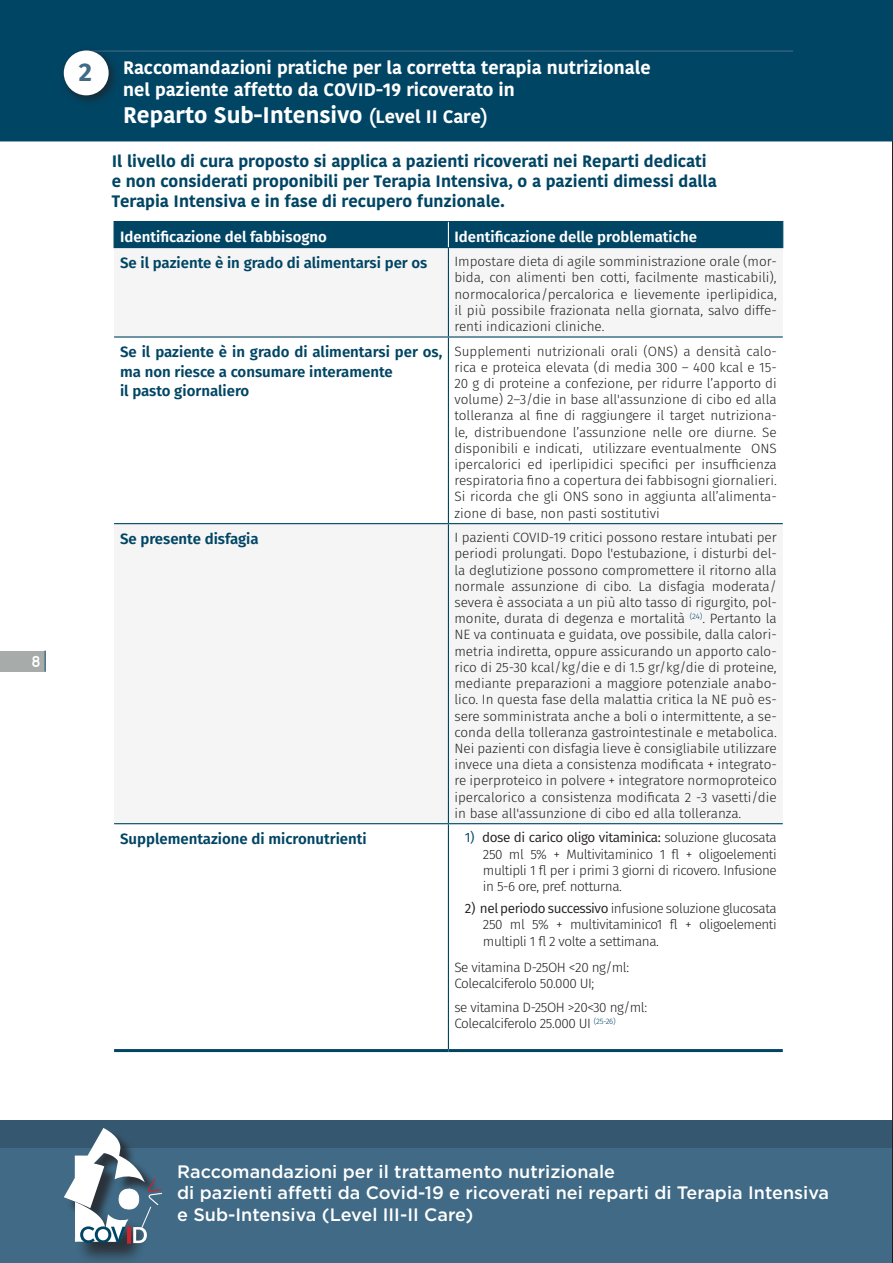
<style>
.page{position:relative;width:893px;height:1263px;background:#fff}
.page>*{position:absolute;margin:0;border:0;box-sizing:border-box;transform-origin:0 0}
.t1{font:700 25.5px "Fira Sans";color:#406a85}
.t2{font:700 22.5px "Kohinoor Devanagari";color:#fff}
.t3{font:500 18px/21.6px "Gotham";color:#fff}
.t4{font:700 18px/21.6px "Kohinoor Devanagari";color:#fff}
.t5{font:700 16.5px/19.8px "Kohinoor Devanagari";color:#004564}
.t6{font:600 15px/19.5px "Fira Sans";color:#004564}
.t7{font:600 15px "Fira Sans";color:#fff}
.t8{font:15px "ADAM.CGPRO";color:#fff}
.t9{font:300 13.5px/16.2px "Fira Sans";letter-spacing:-.03em;color:#231f20;text-align:justify}
.s1{font-size:18px}
.s2{font-weight:400;color:#004564}
.s3{font-weight:400}
</style>
<div class="page">
<div style="left:0;top:1121px;width:893px;height:142px;background:linear-gradient(to bottom,#395e77,#436f8a)"></div>
<div style="left:0;top:651px;width:45px;height:20px;background:#a7aba9"></div>
<hr style="left:44px;top:651px;width:2px;height:20px;background:#4e7286">
<div style="left:76px;top:1204px;width:74px;height:59px;background:#231f20;opacity:.75"></div>
<svg style="left:64px;top:1128px;width:99px;height:115px"></svg>
<hr style="left:892px;top:0;width:1px;height:1263px;background:#004564">
<svg style="left:114px;top:248px;width:669px;height:575px;fill:#f5f5f6"></svg>
<hr style="left:114px;top:221px;width:334px;height:1px;background:#004564">
<hr style="left:448px;top:221px;width:335px;height:1px;background:#004564">
<hr style="left:448px;top:248px;width:1px;height:88px;background:#004564">
<hr style="left:114px;top:336px;width:334px;height:2px;background:#004564">
<hr style="left:448px;top:336px;width:335px;height:2px;background:#004564">
<hr style="left:448px;top:338px;width:1px;height:185px;background:#004564">
<hr style="left:114px;top:523px;width:334px;height:1px;background:#004564">
<hr style="left:448px;top:523px;width:335px;height:1px;background:#004564">
<hr style="left:448px;top:524px;width:1px;height:299px;background:#004564">
<hr style="left:114px;top:823px;width:334px;height:1px;background:#004564">
<hr style="left:448px;top:823px;width:335px;height:1px;background:#004564">
<hr style="left:448px;top:824px;width:1px;height:225px;background:#004564">
<hr style="left:114px;top:1049px;width:334px;height:3px;background:#004564">
<hr style="left:448px;top:1049px;width:335px;height:3px;background:#004564">
<div style="left:114px;top:222px;width:669px;height:26px;background:#004564"></div>
<div style="left:0;top:0;width:892px;height:141px;background:#004564"></div>
<hr style="left:86px;top:51px;width:707px;height:1px;background:#406a85">
<div style="left:59px;top:46px;width:61px;height:60px;background:#231f20;opacity:.75"></div>
<div style="left:64px;top:51px;width:45px;height:44px;background:#fff;border-radius:50%"></div>
<p class="t8" style="left:32px;top:652px;width:11px">8</p>
<h1 class="t1" style="left:79px;top:51px;width:15px">2</h1>
<h3 class="t4" style="left:123px;top:56px;width:529px">Raccomandazioni pratiche per la corretta terapia nutrizionale nel paziente affetto da COVID-19 ricoverato in</h3>
<h2 class="t2" style="left:123px;top:95px;width:366px">Reparto Sub-Intensivo <span class="s1">(Level II Care)</span></h2>
<p class="t5" style="left:112px;top:151px;width:606px">Il livello di cura proposto si applica a pazienti ricoverati nei Reparti dedicati e non considerati proponibili per Terapia Intensiva, o a pazienti dimessi dalla<br>Terapia Intensiva e in fase di recupero funzionale.</p>
<p class="t7" style="left:120px;top:224px;width:208px">Identificazione del fabbisogno</p>
<p class="t7" style="left:454px;top:224px;width:244px">Identificazione delle problematiche</p>
<p class="t6" style="left:120px;top:252px;width:309px">Se il paziente è in grado di alimentarsi per os</p>
<p class="t9" style="left:454px;top:253px;width:324px">Impostare dieta di agile somministrazione orale (mor&shy;bida, con alimenti ben cotti, facilmente masticabili), normocalorica/percalorica e lievemente iperlipidica, il più possibile frazionata nella giornata, salvo diffe&shy;renti indicazioni cliniche.</p>
<p class="t6" style="left:120px;top:341px;width:324px">Se il paziente è in grado di alimentarsi per os, ma non riesce a consumare interamente<br>il pasto giornaliero</p>
<p class="t9" style="left:454px;top:343px;width:324px">Supplementi nutrizionali orali (ONS) a densità calo&shy;rica e proteica elevata (di media 300 – 400 kcal e 15- 20 g di proteine a confezione, per ridurre l’apporto di volume) 2–3/die in base all'assunzione di cibo ed alla tolleranza al fine di raggiungere il target nutriziona&shy;le, distribuendone l’assunzione nelle ore diurne. Se disponibili e indicati, utilizzare eventualmente ONS ipercalorici ed iperlipidici specifici per insufficienza respiratoria fino a copertura dei fabbisogni giornalieri.<br>Si ricorda che gli ONS sono in aggiunta all’alimenta&shy;zione di base, non pasti sostitutivi</p>
<p class="t6" style="left:120px;top:528px;width:140px">Se presente disfagia</p>
<p class="t9" style="left:454px;top:529px;width:324px">I pazienti COVID-19 critici possono restare intubati per periodi prolungati. Dopo l'estubazione, i disturbi del&shy;la deglutizione possono compromettere il ritorno alla normale assunzione di cibo. La disfagia moderata/ severa è associata a un più alto tasso di rigurgito, pol&shy;monite, durata di degenza e mortalità <sup>(24)</sup>. Pertanto la NE va continuata e guidata, ove possibile, dalla calori&shy;metria indiretta, oppure assicurando un apporto calo&shy;rico di 25-30 kcal/kg/die e di 1.5 gr/kg/die di proteine, mediante preparazioni a maggiore potenziale anabo&shy;lico. In questa fase della malattia critica la NE può es&shy;sere somministrata anche a boli o intermittente, a se&shy;conda della tolleranza gastrointestinale e metabolica.<br>Nei pazienti con disfagia lieve è consigliabile utilizzare invece una dieta a consistenza modificata + integrato&shy;re iperproteico in polvere + integratore normoproteico ipercalorico a consistenza modificata 2 -3 vasetti/die in base all'assunzione di cibo ed alla tolleranza.</p>
<p class="t6" style="left:120px;top:828px;width:248px">Supplementazione di micronutrienti</p>
<p class="t9" style="left:483px;top:829px;width:295px;text-indent:-18px"><span class="s2">1)</span> <span class="s3">dose di carico oligo vitaminica:</span> soluzione glucosata 250 ml 5% + Multivitaminico 1 fl + oligoelementi multipli 1 fl per i primi 3 giorni di ricovero. Infusione in 5-6 ore, pref. notturna.</p>
<p class="t9" style="left:483px;top:900px;width:295px;text-indent:-18px"><span class="s3">2) nel periodo successivo</span> infusione soluzione glucosata 250 ml 5% + multivitaminico1 fl + oligoelementi multipli 1 fl 2 volte a settimana.</p>
<p class="t9" style="left:454px;top:959px;width:176px">Se vitamina D-25OH &lt;20 ng/ml:<br>Colecalciferolo 50.000 UI;</p>
<p class="t9" style="left:454px;top:999px;width:194px">se vitamina D-25OH &gt;20&lt;30 ng/ml:<br>Colecalciferolo 25.000 UI <sup>(25-26)</sup></p>
<h3 class="t3" style="left:177px;top:1160px;width:653px">Raccomandazioni per il trattamento nutrizionale<br>di pazienti affetti da Covid-19 e ricoverati nei reparti di Terapia Intensiva e Sub-Intensiva (Level III-II Care)</h3>
</div>
